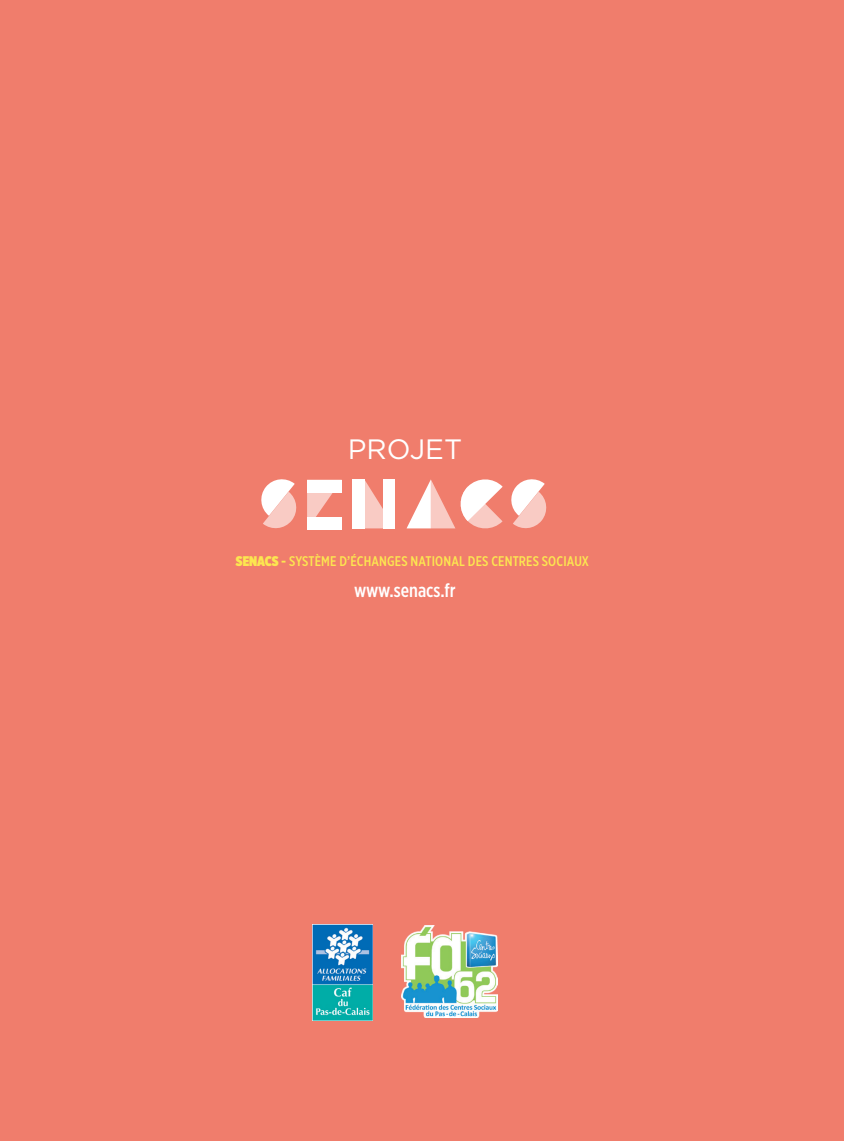
<style>
.page{position:relative;width:844px;height:1141px;background:#fff}
.page>*{position:absolute;margin:0;border:0;box-sizing:border-box;transform-origin:0 0}
.t1{font:28px "Gotham";color:#fff}
.t2{font:500 19.25px "Gotham X Narrow";color:#fff}
.t3{font:500 14px "Gotham X Narrow";letter-spacing:.01em;color:#fce650}
.s1{font-weight:900}
.s2{font-weight:700}
</style>
<div class="page">
<div style="left:0;top:0;width:843px;height:1141px;background:#f07d6c"></div>
<svg style="left:352px;top:479px;width:31px;height:49px"></svg>
<div style="left:383px;top:479px;width:12px;height:49px;background:#fff"></div>
<svg style="left:261px;top:479px;width:35px;height:49px"></svg>
<svg style="left:511px;top:479px;width:35px;height:49px"></svg>
<svg style="left:407px;top:479px;width:95px;height:49px"></svg>
<svg style="left:307px;top:480px;width:35px;height:49px"></svg>
<img style="left:401px;top:925px;width:96px;height:93px">
<img style="left:313px;top:924px;width:59px;height:96px">
<p class="t1" style="left:348px;top:431px;width:116px">PROJET</p>
<p class="t3" style="left:236px;top:552px;width:354px"><span class="s1">SENACS</span> <span class="s2">-</span> SYSTÈME D’ÉCHANGES NATIONAL DES CENTRES SOCIAUX</p>
<p class="t2" style="left:354px;top:579px;width:103px">www.senacs.fr</p>
</div>
